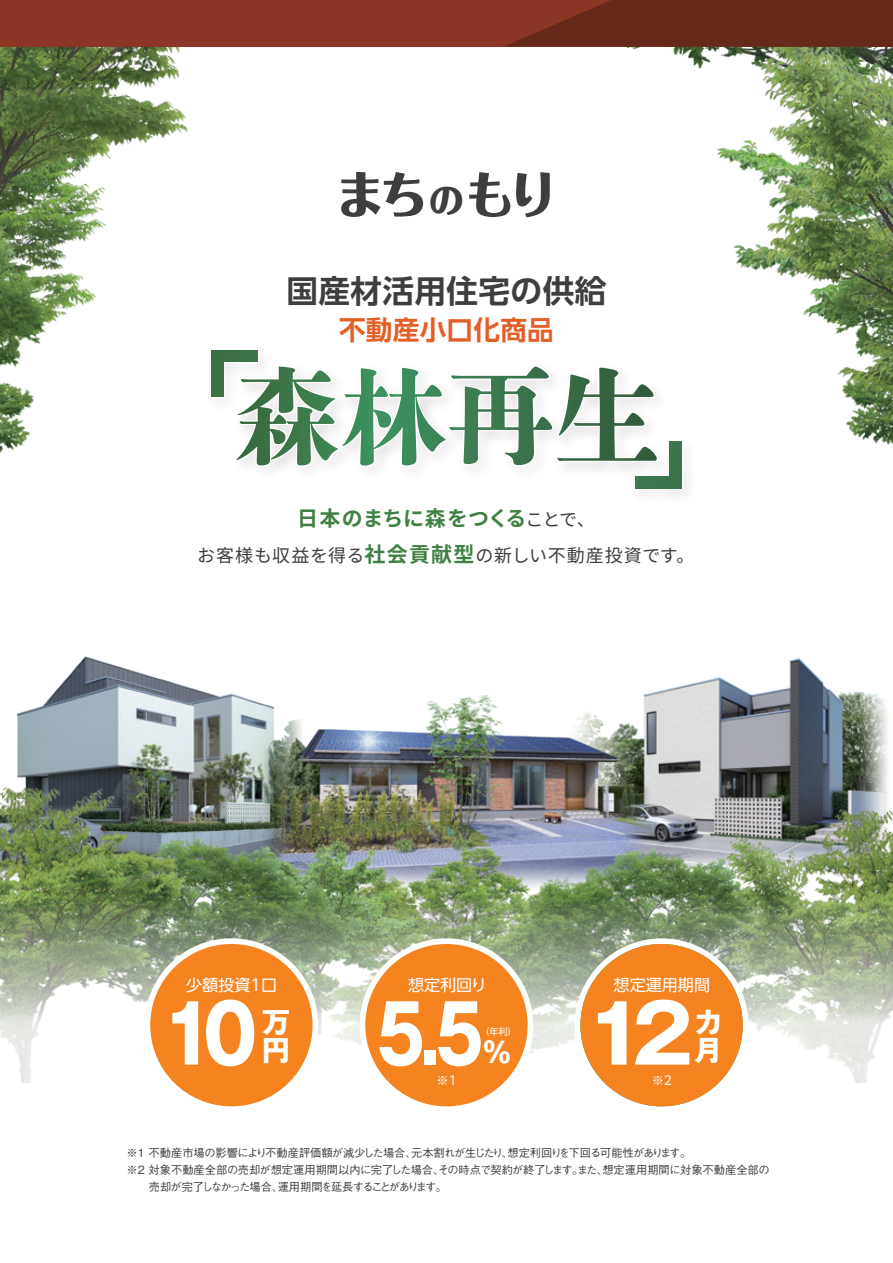
<style>
.page{position:relative;width:893px;height:1263px;background:#fff}
.page>*{position:absolute;margin:0;border:0;box-sizing:border-box;transform-origin:0 0}
.t1{font:700 80.4px "Gothic MB101 Pro";color:#fff;scale:.8 1}
.t2{font:700 80.4px "Gothic MB101 Pro";color:#fff;scale:.9 1}
.t3{font:700 80.4px "Gothic MB101 Pro";color:#fff}
.t4{font:800 50.1px "Folk Pro";color:#3e3e3f}
.t5{font:700 31.65px "UD Shin Go Pro De";letter-spacing:.01em;color:#3e3e3f}
.t6{font:700 28.35px/28.3px "Gothic MB101 Pro";color:#fff}
.t7{font:700 26.55px "UD Shin Go Pro De";letter-spacing:.01em;color:#e45f27}
.t8{font:700 21px "Noto Sans CJ Kjp";letter-spacing:.005em;color:#408043}
.t9{font:18px "Noto Sans CJ Kjp";letter-spacing:.04em;color:#3e3e3f}
.t10{font:16.05px "UD Shin Go Pro";color:#fff}
.t11{font:12.3px "UD Shin Go Pro";color:#fff}
.t12{font:500 11.25px/17.2px "Gothic BBB Pro";letter-spacing:-.03em;color:#3e3e3f}
.t13{font:9px "UD Shin Go Pro";color:#fff}
.s1{font-size:35.1px}
.s2{font-weight:400;font-size:18px;color:#3e3e3f}
.s3{font-weight:700;font-size:21px;color:#408043}
</style>
<div class="page">
<img style="left:0;top:47px;width:188px;height:407px">
<img style="left:626px;top:47px;width:105px;height:116px">
<img style="left:731px;top:47px;width:162px;height:398px">
<img style="left:16px;top:656px;width:243px;height:173px">
<img style="left:664px;top:658px;width:224px;height:182px">
<img style="left:259px;top:689px;width:405px;height:152px">
<img style="left:358px;top:841px;width:141px;height:204px">
<img style="left:357px;top:838px;width:65px;height:205px">
<img style="left:193px;top:829px;width:164px;height:214px">
<img style="left:499px;top:840px;width:211px;height:214px">
<img style="left:0;top:770px;width:193px;height:313px">
<img style="left:710px;top:793px;width:183px;height:290px">
<div style="left:211px;top:349px;width:48px;height:14px;border:2px solid #fff"></div>
<div style="left:669px;top:441px;width:14px;height:48px;border:2px solid #fff"></div>
<div style="left:634px;top:475px;width:49px;height:14px;border:2px solid #fff"></div>
<svg style="left:235px;top:365px;width:424px;height:102px"></svg>
<div style="left:212px;top:350px;width:11px;height:46px;background:#3b7145"></div>
<div style="left:212px;top:350px;width:46px;height:12px;background:#3b7145"></div>
<div style="left:670px;top:442px;width:12px;height:46px;background:#3b754e"></div>
<div style="left:635px;top:476px;width:47px;height:12px;background:#3b754e"></div>
<div style="left:0;top:0;width:893px;height:47px;background:#8c3626"></div>
<div style="left:145px;top:938px;width:173px;height:174px;background:#fff;border-radius:50%"></div>
<div style="left:360px;top:938px;width:173px;height:174px;background:#fff;border-radius:50%"></div>
<div style="left:575px;top:938px;width:173px;height:174px;background:#fff;border-radius:50%"></div>
<div style="left:150px;top:944px;width:163px;height:162px;background:#f58420;border-radius:50%"></div>
<svg style="left:504px;top:0;width:389px;height:47px;background:#6c291d"></svg>
<div style="left:580px;top:944px;width:163px;height:162px;background:#f58420;border-radius:50%"></div>
<div style="left:365px;top:944px;width:163px;height:162px;background:#f58420;border-radius:50%"></div>
<h2 class="t4" style="left:335px;top:152px;width:224px">まち<span class="s1">の</span>もり</h2>
<h3 class="t5" style="left:287px;top:265px;width:321px">国産材活用住宅の供給</h3>
<h3 class="t7" style="left:339px;top:308px;width:216px">不動産小口化商品</h3>
<h3 class="t8" style="left:297px;top:506px;width:299px">日本のまちに森をつくる<span class="s2">ことで、</span></h3>
<h3 class="t9" style="left:197px;top:546px;width:499px">お客様も収益を得る<span class="s3">社会貢献型</span>の新しい不動産投資です。</h3>
<h3 class="t10" style="left:186px;top:972px;width:92px">少額投資1口</h3>
<h1 class="t2" style="left:161px;top:967px;width:109px">10</h1>
<h3 class="t6" style="left:262px;top:1004px;width:29px">万円</h3>
<h3 class="t10" style="left:408px;top:972px;width:80px">想定利回り</h3>
<h1 class="t1" style="left:376px;top:967px;width:136px">5.5</h1>
<p class="t13" style="left:481px;top:1024px;width:37px">（年利）</p>
<h3 class="t6" style="left:483px;top:1034px;width:29px">％</h3>
<p class="t11" style="left:437px;top:1070px;width:22px">※1</p>
<h3 class="t10" style="left:614px;top:972px;width:98px">想定運用期間</h3>
<h1 class="t3" style="left:585px;top:967px;width:109px">12</h1>
<h3 class="t6" style="left:694px;top:1004px;width:27px">カ月</h3>
<p class="t11" style="left:652px;top:1070px;width:22px">※2</p>
<p class="t12" style="left:126px;top:1142px;width:645px">※1 不動産市場の影響により不動産評価額が減少した場合、元本割れが生じたり、想定利回りを下回る可能性があります。<br>※2 対象不動産全部の売却が想定運用期間以内に完了した場合、その時点で契約が終了します。また、想定運用期間に対象不動産全部の　 売却が完了しなかった場合、運用期間を延長することがあります。</p>
</div>
